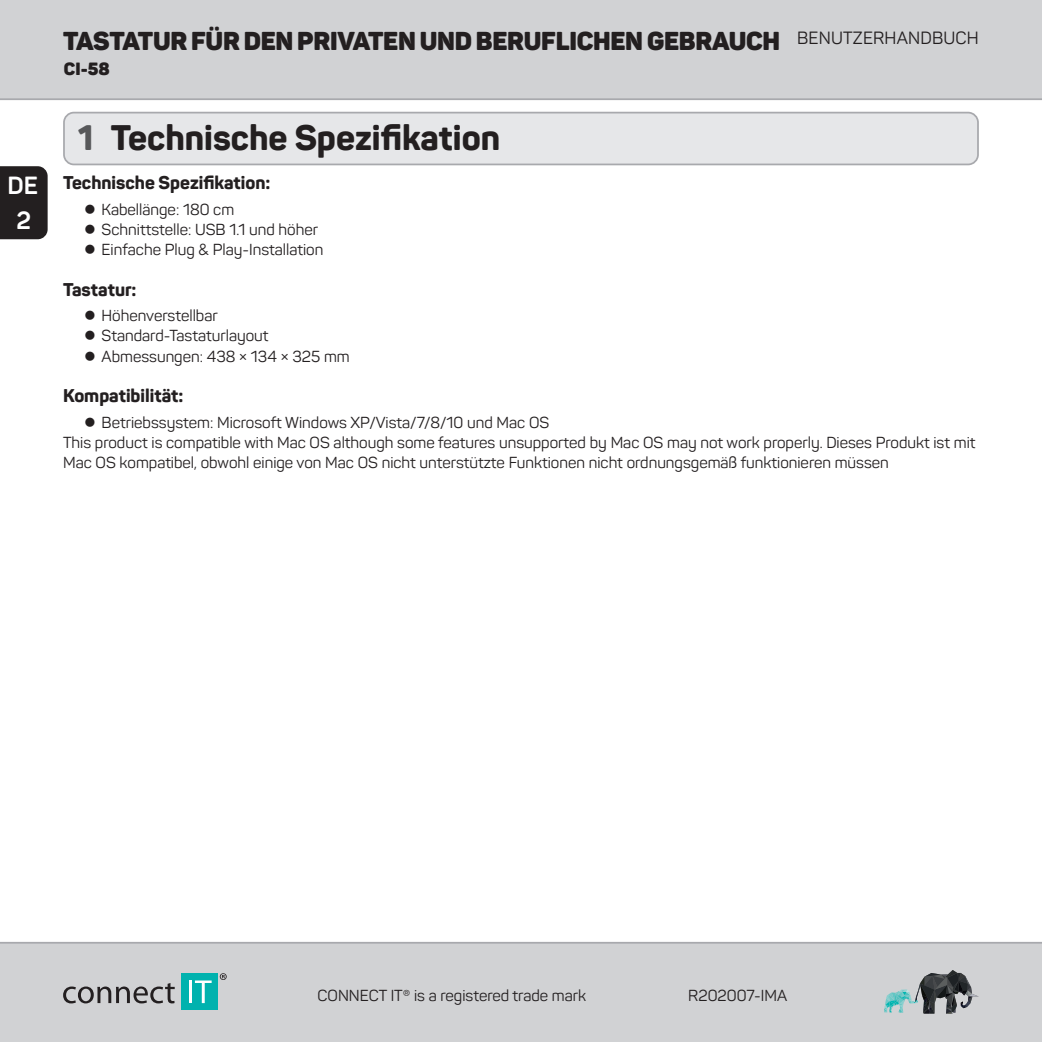
<style>
.page{position:relative;width:1042px;height:1042px;background:#fff}
.page>*{position:absolute;margin:0;border:0;box-sizing:border-box;transform-origin:0 0}
._01_Nadpis_sekce{font:800 35px "Panton";color:#231f20}
.t1{font:900 25.55px "Panton";letter-spacing:-.01em;color:#231f20}
.t2{font:700 24.5px/34.6px "Panton";color:#fff;text-align:center}
._04_Seznam_-_ctverec{font:800 18.2px "Panton";color:#231f20}
._02_Nadpis_1{font:800 18.2px "Panton";color:#231f20}
.t3{font:900 17.5px "Panton";color:#231f20}
.text{font:15.75px/20.3px "Panton";color:#231f20}
._04_Seznam_-_ctverec-2{font:15.75px "Panton";color:#231f20}
.s1{color:#57585a}
</style>
<div class="page">
<div style="left:0;top:943px;width:1042px;height:99px;background:#d1d2d4"></div>
<div style="left:0;top:0;width:1042px;height:99px;background:#d1d2d4"></div>
<hr style="left:0;top:98px;width:1042px;height:2px;background:#a8a9ad">
<hr style="left:0;top:942px;width:1042px;height:1px;background:#a8a9ad">
<svg style="left:884px;top:970px;width:95px;height:43px"></svg>
<div style="left:181px;top:973px;width:37px;height:37px;background:#00b2ae"></div>
<hr style="left:189px;top:980px;width:3px;height:23px;background:#fff">
<svg style="left:195px;top:980px;width:17px;height:23px"></svg>
<svg style="left:63px;top:983px;width:112px;height:20px"></svg>
<svg style="left:220px;top:973px;width:7px;height:7px"></svg>
<div style="left:0;top:166px;width:48px;height:73px;background:#231f20"></div>
<div style="left:64px;top:113px;width:914px;height:51px;background:#e6e7e9;border-radius:10px"></div>
<div style="left:63px;top:112px;width:916px;height:53px;border:2px solid #a8a9ad;border-radius:10px"></div>
<h3 class="t2" style="left:7px;top:168px;width:32px">DE<br>2</h3>
<h2 class="t1" style="left:63px;top:24px;width:917px">TASTATUR FÜR DEN PRIVATEN UND BERUFLICHEN GEBRAUCH <sup>BENUTZERHANDBUCH</sup></h2>
<p class="t3" style="left:64px;top:58px;width:47px">CI-58</p>
<p class="_01_Nadpis_sekce" style="left:78px;top:115px;width:424px"><span class="s1">1</span> Technische Spezifikation</p>
<p class="_04_Seznam_-_ctverec" style="left:63px;top:171px;width:209px">Technische Spezifikation:</p>
<p class="_04_Seznam_-_ctverec-2" style="left:84px;top:199px;width:152px">● Kabellänge: 180 cm</p>
<p class="_04_Seznam_-_ctverec-2" style="left:84px;top:220px;width:235px">● Schnittstelle: USB 1.1 und höher</p>
<p class="_04_Seznam_-_ctverec-2" style="left:84px;top:240px;width:241px">● Einfache Plug &amp; Play-Installation</p>
<p class="_02_Nadpis_1" style="left:63px;top:278px;width:75px">Tastatur:</p>
<p class="_04_Seznam_-_ctverec-2" style="left:84px;top:306px;width:135px">● Höhenverstellbar</p>
<p class="_04_Seznam_-_ctverec-2" style="left:84px;top:326px;width:186px">● Standard-Tastaturlayout</p>
<p class="_04_Seznam_-_ctverec-2" style="left:84px;top:346px;width:267px">● Abmessungen: 438 × 134 × 325 mm</p>
<p class="_02_Nadpis_1" style="left:63px;top:384px;width:122px">Kompatibilität:</p>
<p class="_04_Seznam_-_ctverec-2" style="left:84px;top:412px;width:467px">● Betriebssystem: Microsoft Windows XP/Vista/7/8/10 und Mac OS</p>
<p class="text" style="left:63px;top:432px;width:914px">This product is compatible with Mac OS although some features unsupported by Mac OS may not work properly. Dieses Produkt ist mit<br>Mac OS kompatibel, obwohl einige von Mac OS nicht unterstützte Funktionen nicht ordnungsgemäß funktionieren müssen</p>
<p class="text" style="left:318px;top:985px;width:270px">CONNECT IT®️ is a registered trade mark</p>
<p class="text" style="left:688px;top:985px;width:100px">R202007-IMA</p>
</div>
